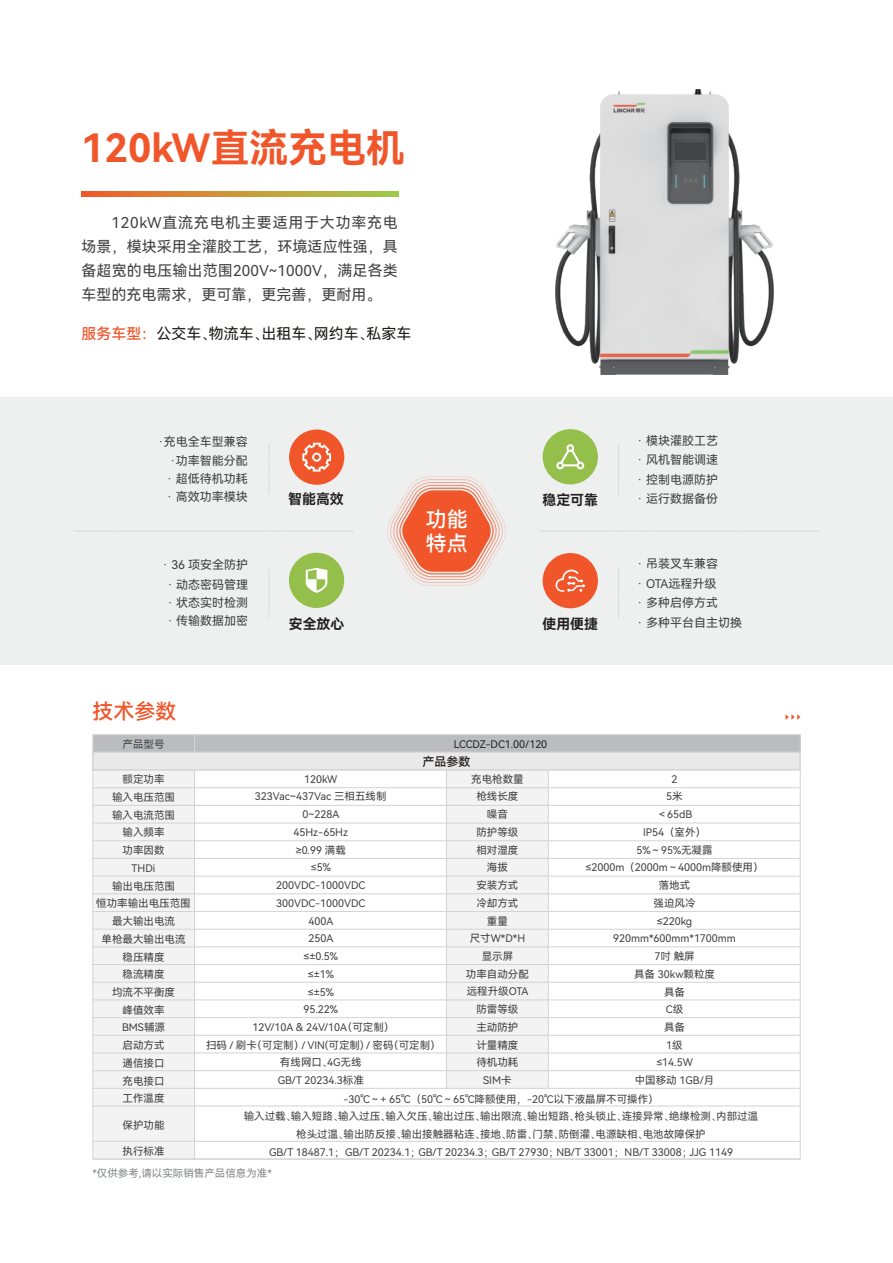
<style>
.page{position:relative;width:893px;height:1263px;background:#fff}
.page>*{position:absolute;margin:0;border:0;box-sizing:border-box;transform-origin:0 0}
.t1{font:39px "Harmony OS Sans SC Bold";color:#f1562b}
.t2{font:21px "Harmony OS Sans SC Medium";color:#f1562b}
.t3{font:21px/24px "Harmony OS Sans SC Medium";color:#fff}
.t4{font:15px/24px "Harmony OS Sans SC";letter-spacing:.01em;color:#404041;text-align:justify}
.t5{font:15px "Harmony OS Sans SC";color:#1b1916}
.t6{font:13.95px "Harmony OS Sans SC Bold";color:#231f20}
.t7{font:12px/19.5px "Harmony OS Sans SC";color:#404041}
.t8{font:12px "Harmony OS Sans SC Medium";color:#1b1916}
.t9{font:10.5px/17.7px "Harmony OS Sans SC";color:#404041;text-align:center}
.t10{font:10.5px "Harmony OS Sans SC";color:#86888b}
.t11{font:10.5px "Harmony OS Sans SC";color:#231f20}
.s1{font-family:"Harmony OS Sans SC Medium";color:#f1562b}
</style>
<div class="page">
<div style="left:0;top:397px;width:893px;height:268px;background:#eef0f0"></div>
<img style="left:556px;top:90px;width:217px;height:284px">
<svg style="left:81px;top:192px;width:317px;height:4px"></svg>
<div style="left:93px;top:735px;width:707px;height:17px;background:#bbbcbd"></div>
<div style="left:93px;top:752px;width:102px;height:407px;background:#f3f3f3"></div>
<div style="left:446px;top:752px;width:102px;height:336px;background:#f3f3f3"></div>
<hr style="left:194px;top:735px;width:1px;height:424px;background:#d4d4d5">
<hr style="left:446px;top:770px;width:1px;height:318px;background:#d4d4d5">
<hr style="left:548px;top:770px;width:1px;height:318px;background:#d4d4d5">
<hr style="left:93px;top:787px;width:707px;height:1px;background:#d4d4d5">
<hr style="left:93px;top:805px;width:707px;height:1px;background:#d4d4d5">
<hr style="left:93px;top:822px;width:707px;height:1px;background:#d4d4d5">
<hr style="left:93px;top:840px;width:707px;height:1px;background:#d4d4d5">
<hr style="left:93px;top:858px;width:707px;height:1px;background:#d4d4d5">
<hr style="left:93px;top:876px;width:707px;height:1px;background:#d4d4d5">
<hr style="left:93px;top:893px;width:707px;height:1px;background:#d4d4d5">
<hr style="left:93px;top:911px;width:707px;height:1px;background:#d4d4d5">
<hr style="left:93px;top:929px;width:707px;height:1px;background:#d4d4d5">
<hr style="left:93px;top:946px;width:707px;height:1px;background:#d4d4d5">
<hr style="left:93px;top:964px;width:707px;height:1px;background:#d4d4d5">
<hr style="left:93px;top:982px;width:707px;height:1px;background:#d4d4d5">
<hr style="left:93px;top:999px;width:707px;height:1px;background:#d4d4d5">
<hr style="left:93px;top:1017px;width:707px;height:1px;background:#d4d4d5">
<hr style="left:93px;top:1035px;width:707px;height:1px;background:#d4d4d5">
<hr style="left:93px;top:1052px;width:707px;height:1px;background:#d4d4d5">
<hr style="left:93px;top:1070px;width:707px;height:1px;background:#d4d4d5">
<hr style="left:93px;top:1088px;width:707px;height:1px;background:#d4d4d5">
<hr style="left:93px;top:1105px;width:707px;height:1px;background:#d4d4d5">
<hr style="left:93px;top:1141px;width:707px;height:1px;background:#d4d4d5">
<div style="left:92px;top:752px;width:709px;height:18px;background:#eae9e9;border:1px solid #d4d4d5"></div>
<svg style="left:786px;top:714px;width:14px;height:6px"></svg>
<svg style="left:269px;top:445px;width:1px;height:48px"></svg>
<div style="left:289px;top:429px;width:55px;height:56px;background:#f1562b;border-radius:50%"></div>
<svg style="left:302px;top:443px;width:29px;height:29px"></svg>
<svg style="left:269px;top:570px;width:1px;height:47px"></svg>
<div style="left:289px;top:553px;width:55px;height:55px;background:#94bf4b;border-radius:28px"></div>
<svg style="left:306px;top:568px;width:21px;height:25px"></svg>
<svg style="left:618px;top:444px;width:1px;height:51px"></svg>
<div style="left:543px;top:429px;width:55px;height:55px;background:#94bf4b;border-radius:28px"></div>
<svg style="left:556px;top:444px;width:29px;height:26px"></svg>
<svg style="left:618px;top:568px;width:1px;height:49px"></svg>
<div style="left:543px;top:553px;width:55px;height:55px;background:#f1562b;border-radius:50%"></div>
<svg style="left:555px;top:570px;width:30px;height:22px"></svg>
<svg style="left:387px;top:477px;width:118px;height:108px"></svg>
<svg style="left:75px;top:531px;width:278px;height:1px"></svg>
<svg style="left:540px;top:531px;width:278px;height:1px"></svg>
<h1 class="t1" style="left:81px;top:121px;width:325px">120kW直流充电机</h1>
<h3 class="t4" style="left:81px;top:211px;width:318px;text-indent:30px">120kW直流充电机主要适用于大功率充电场景，模块采用全灌胶工艺，环境适应性强，具备超宽的电压输出范围200V~1000V，满足各类车型的充电需求，更可靠，更完善，更耐用。</h3>
<h3 class="t5" style="left:81px;top:323px;width:332px"><span class="s1">服务车型：</span>公交车﹑物流车﹑出租车﹑网约车﹑私家车</h3>
<p class="t7" style="left:158px;top:431px;width:91px;text-align:right">·充电全车型兼容·功率智能分配</p>
<p class="t7" style="left:167px;top:469px;width:83px;line-height:18px">· 超低待机功耗· 高效功率模块</p>
<p class="t7" style="left:162px;top:555px;width:88px;text-align:center">· 36 项安全防护· 动态密码管理</p>
<p class="t7" style="left:167px;top:593px;width:83px;line-height:18px">· 状态实时检测· 传输数据加密</p>
<h2 class="t2" style="left:93px;top:697px;width:86px">技术参数</h2>
<h3 class="t6" style="left:288px;top:489px;width:57px">智能高效</h3>
<h3 class="t6" style="left:289px;top:614px;width:57px">安全放心</h3>
<h2 class="t3" style="left:426px;top:507px;width:43px">功能特点</h2>
<p class="t7" style="left:637px;top:430px;width:83px;text-align:justify">· 模块灌胶工艺· 风机智能调速· 控制电源防护</p>
<h3 class="t6" style="left:542px;top:490px;width:57px">稳定可靠</h3>
<p class="t7" style="left:637px;top:489px;width:83px">· 运行数据备份</p>
<p class="t7" style="left:637px;top:554px;width:83px;text-align:justify">· 吊装叉车兼容· OTA远程升级· 多种启停方式</p>
<h3 class="t6" style="left:542px;top:614px;width:57px">使用便捷</h3>
<p class="t7" style="left:637px;top:612px;width:107px">· 多种平台自主切换</p>
<p class="t9" style="left:123px;top:735px;width:43px">产品型号</p>
<p class="t9" style="left:96px;top:770px;width:96px">额定功率<br>输入电压范围<br>输入电流范围<br>输入频率<br>功率因数<br>THDi<br>输出电压范围<br>恒功率输出电压范围最大输出电流<br>单枪最大输出电流稳压精度<br>稳流精度<br>均流不平衡度<br>峰值效率<br>BMS辅源<br>启动方式<br>通信接口<br>充电接口<br>工作温度</p>
<p class="t9" style="left:123px;top:1116px;width:43px">保护功能</p>
<p class="t9" style="left:123px;top:1142px;width:43px">执行标准</p>
<p class="t11" style="left:454px;top:737px;width:95px">LCCDZ-DC1.00/120</p>
<p class="t8" style="left:422px;top:753px;width:49px">产品参数</p>
<p class="t9" style="left:466px;top:770px;width:64px">充电枪数量枪线长度<br>噪音<br>防护等级<br>相对湿度<br>海拔<br>安装方式<br>冷却方式<br>重量<br>尺寸W*D*H显示屏<br>功率自动分配远程升级OTA防雷等级<br>主动防护<br>计量精度<br>待机功耗<br>SIM卡</p>
<p class="t9" style="left:206px;top:770px;width:231px">120kW<br>323Vac~437Vac 三相五线制<br>0~228A<br>45Hz-65Hz<br>≥0.99 满载<br>≤5%<br>200VDC-1000VDC<br>300VDC-1000VDC<br>400A<br>250A<br>≤±0.5%<br>≤±1%<br>≤±5%<br>95.22%<br>12V/10A &amp; 24V/10A﹙可定制﹚<br>扫码 / 刷卡﹙可定制﹚ / VIN(可定制) / 密码﹙可定制﹚有线网口﹑4G无线<br>GB/T 20234.3标准</p>
<p class="t9" style="left:585px;top:770px;width:180px">2<br>5米<br>＜65dB<br>IP54（室外）<br>5%～95%无凝露<br>≤2000m（2000m～4000m降额使用）落地式<br>强迫风冷<br>≤220kg<br>920mm*600mm*1700mm<br>7吋 触屏<br>具备 30kw颗粒度<br>具备<br>C级<br>具备<br>1级<br>≤14.5W<br>中国移动 1GB/月</p>
<p class="t9" style="left:244px;top:1089px;width:516px">-30℃～+ 65℃（50℃～65℃降额使用，-20℃以下液晶屏不可操作）<br>输入过载﹑输入短路﹑输入过压﹑输入欠压﹑输出过压﹑输出限流﹑输出短路﹑枪头锁止﹑连接异常﹑绝缘检测﹑内部过温枪头过温﹑输出防反接﹑输出接触器粘连﹑接地﹑防雷﹑门禁﹑防倒灌﹑电源缺相﹑电池故障保护<br>GB/T 18487.1﹔ GB/T 20234.1﹔ GB/T 20234.3﹔ GB/T 27930﹔ NB/T 33001﹔ NB/T 33008﹔ JJG 1149</p>
<p class="t10" style="left:92px;top:1166px;width:181px">*仅供参考,请以实际销售产品信息为准*</p>
</div>
